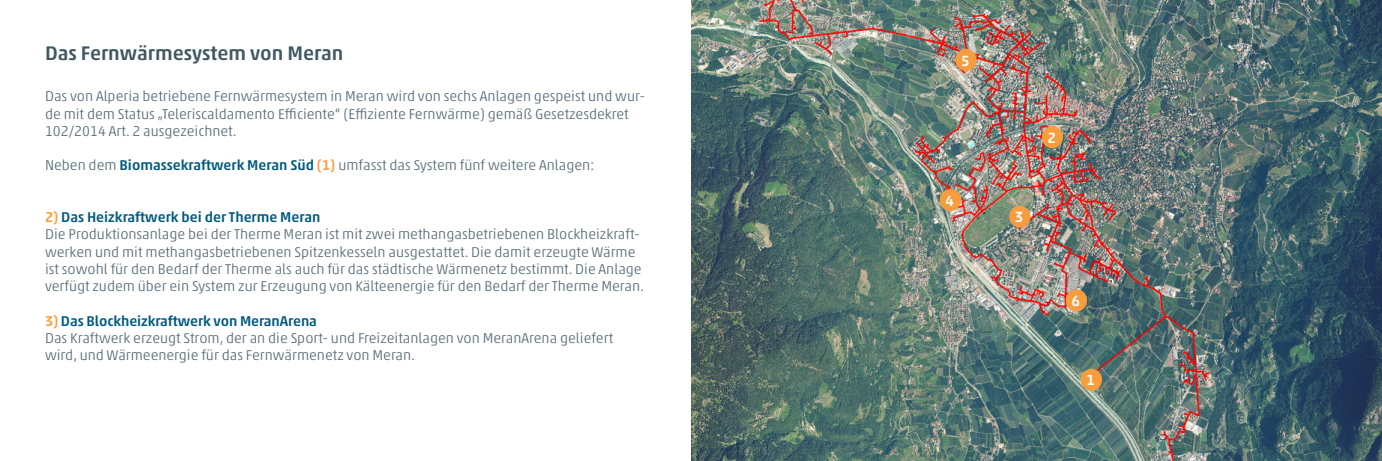
<style>
.page{position:relative;width:1382px;height:461px;background:#fff}
.page>*{position:absolute;margin:0;border:0;box-sizing:border-box;transform-origin:0 0}
.t1{font:500 20px "Akko Pro";color:#3f5864}
.t2{font:500 15px "Akko Pro";color:#fff}
.t3{font:300 14.38px/17.2px "Akko Pro";color:#556c78}
.t4{font:500 14.38px "Akko Pro";letter-spacing:-.005em;color:#005b7f}
.s1{font-weight:500;color:#005b7f}
.s2{font-weight:500;color:#f89d3d}
.s3{color:#f89d3d}
</style>
<div class="page">
<img style="left:691px;top:0;width:691px;height:461px">
<div style="left:955px;top:49px;width:22px;height:22px;background:#f89d3d;border-radius:50%"></div>
<div style="left:1042px;top:126px;width:21px;height:22px;background:#f89d3d;border-radius:50%"></div>
<div style="left:940px;top:189px;width:21px;height:22px;background:#f89d3d;border-radius:50%"></div>
<div style="left:1066px;top:289px;width:21px;height:22px;background:#f89d3d;border-radius:50%"></div>
<div style="left:1009px;top:206px;width:21px;height:21px;background:#f89d3d;border-radius:50%"></div>
<div style="left:1081px;top:369px;width:21px;height:21px;background:#f89d3d;border-radius:50%"></div>
<p class="t1" style="left:45px;top:41px;width:300px">Das Fernwärmesystem von Meran</p>
<p class="t3" style="left:45px;top:88px;width:601px">Das von Alperia betriebene Fernwärmesystem in Meran wird von sechs Anlagen gespeist und wur&shy;de mit dem Status „Teleriscaldamento Efficiente“ (Effiziente Fernwärme) gemäß Gesetzesdekret<br>102/2014 Art. 2 ausgezeichnet.</p>
<p class="t3" style="left:45px;top:157px;width:551px">Neben dem <span class="s1">Biomassekraftwerk Meran Süd</span> <span class="s2">(1)</span> umfasst das System fünf weitere Anlagen:</p>
<p class="t4" style="left:45px;top:208px;width:277px"><span class="s3">2)</span> Das Heizkraftwerk bei der Therme Meran</p>
<p class="t3" style="left:45px;top:226px;width:600px">Die Produktionsanlage bei der Therme Meran ist mit zwei methangasbetriebenen Blockheizkraft&shy;werken und mit methangasbetriebenen Spitzenkesseln ausgestattet. Die damit erzeugte Wärme ist sowohl für den Bedarf der Therme als auch für das städtische Wärmenetz bestimmt. Die Anlage verfügt zudem über ein System zur Erzeugung von Kälteenergie für den Bedarf der Therme Meran.</p>
<p class="t4" style="left:45px;top:312px;width:273px"><span class="s3">3)</span> Das Blockheizkraftwerk von MeranArena</p>
<p class="t3" style="left:45px;top:329px;width:570px">Das Kraftwerk erzeugt Strom, der an die Sport- und Freizeitanlagen von MeranArena geliefert wird, und Wärmeenergie für das Fernwärmenetz von Meran.</p>
<p class="t2" style="left:961px;top:51px;width:10px">5</p>
<p class="t2" style="left:945px;top:191px;width:10px">4</p>
<p class="t2" style="left:1047px;top:128px;width:10px">2</p>
<p class="t2" style="left:1015px;top:208px;width:10px">3</p>
<p class="t2" style="left:1072px;top:291px;width:10px">6</p>
<p class="t2" style="left:1086px;top:371px;width:10px">1</p>
</div>
